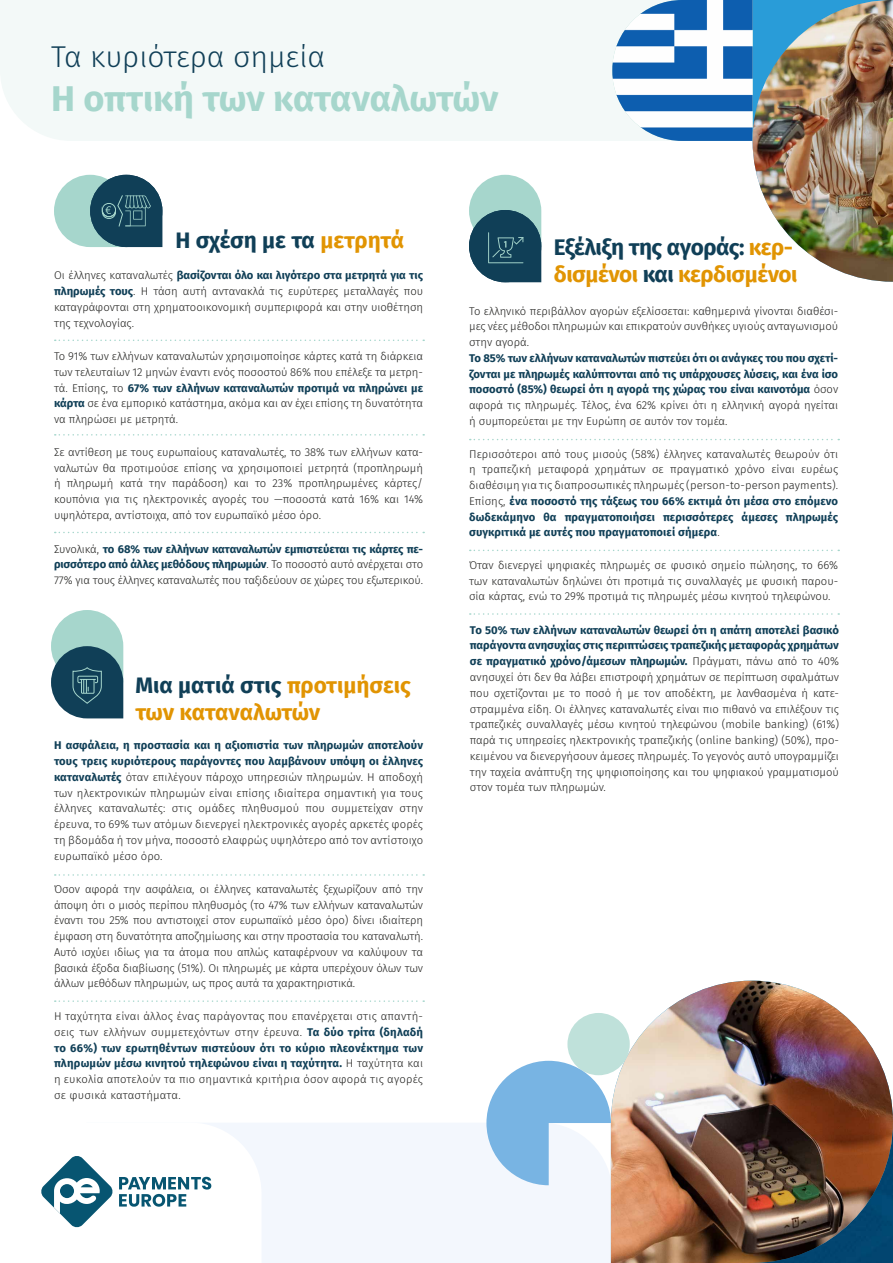
<style>
.page{position:relative;width:893px;height:1263px;background:#fff}
.page>*{position:absolute;margin:0;border:0;box-sizing:border-box;transform-origin:0 0}
.t1{font:700 36px "Fira Sans";letter-spacing:-.01em;color:#a6d6cc}
.t2{font:300 30px "Fira Sans";color:#103f57}
.t3{font:700 22.5px/27px "Fira Sans";letter-spacing:-.02em;color:#e19402}
.t4{font:700 22.5px/27px "Fira Sans";color:#e19402}
.t5{font:700 22.5px "Fira Sans";letter-spacing:-.01em;color:#103f57}
.t6{font:300 11.25px/15.8px "Fira Sans";color:#1d1d1b;text-align:justify}
.t7{font:700 11.25px/15.8px "Fira Sans";color:#103f57;text-align:justify}
.s1{color:#e19402}
.s2{font-weight:700;color:#103f57}
.s3{color:#103f57}
.s4{font-weight:300;color:#1d1d1b}
</style>
<div class="page">
<div style="left:261px;top:1123px;width:350px;height:140px;background:#f3f7fd"></div>
<svg style="left:55px;top:340px;width:369px;height:1px"></svg>
<svg style="left:55px;top:434px;width:369px;height:2px"></svg>
<svg style="left:55px;top:532px;width:369px;height:1px"></svg>
<svg style="left:54px;top:175px;width:108px;height:72px;background:#608a93"></svg>
<svg style="left:470px;top:550px;width:369px;height:1px"></svg>
<svg style="left:470px;top:613px;width:369px;height:2px"></svg>
<svg style="left:470px;top:439px;width:369px;height:1px"></svg>
<svg style="left:469px;top:175px;width:72px;height:107px;background:#5d8891"></svg>
<svg style="left:55px;top:874px;width:369px;height:2px"></svg>
<svg style="left:55px;top:1000px;width:369px;height:2px"></svg>
<svg style="left:51px;top:610px;width:72px;height:108px;background:#608a93"></svg>
<div style="left:0;top:0;width:612px;height:141px;background:#f3f9f8"></div>
<svg style="left:41px;top:1123px;width:220px;height:105px"></svg>
<img style="left:611px;top:981px;width:282px;height:282px">
<div style="left:567px;top:1013px;width:63px;height:62px;background:#bfe1da;border-radius:50%"></div>
<svg style="left:486px;top:1061px;width:125px;height:124px"></svg>
<svg style="left:612px;top:0;width:141px;height:151px"></svg>
<img style="left:753px;top:0;width:140px;height:282px">
<h2 class="t2" style="left:51px;top:36px;width:276px">Τα κυριότερα σημεία</h2>
<h1 class="t1" style="left:51px;top:68px;width:449px">Η οπτική των καταναλωτών</h1>
<h3 class="t5" style="left:175px;top:221px;width:230px">Η σχέση με τα <span class="s1">μετρητά</span></h3>
<p class="t6" style="left:54px;top:268px;width:371px">Οι έλληνες καταναλωτές <span class="s2">βασίζονται όλο και λιγότερο στα μετρητά για τις πληρωμές τους</span>. Η τάση αυτή αντανακλά τις ευρύτερες μεταλλαγές που καταγράφονται στη χρηματοοικονομική συμπεριφορά και στην υιοθέτηση της τεχνολογίας.</p>
<p class="t6" style="left:54px;top:348px;width:371px">Το 91% των ελλήνων καταναλωτών χρησιμοποίησε κάρτες κατά τη διάρκεια των τελευταίων 12 μηνών έναντι ενός ποσοστού 86% που επέλεξε τα μετρη&shy;τά. Επίσης, το <span class="s2">67% των ελλήνων καταναλωτών προτιμά να πληρώνει με κάρτα</span> σε ένα εμπορικό κατάστημα, ακόμα και αν έχει επίσης τη δυνατότητα να πληρώσει με μετρητά.</p>
<p class="t6" style="left:54px;top:444px;width:371px">Σε αντίθεση με τους ευρωπαίους καταναλωτές, το 38% των ελλήνων κατα&shy;ναλωτών θα προτιμούσε επίσης να χρησιμοποιεί μετρητά (προπληρωμή ή πληρωμή κατά την παράδοση) και το 23% προπληρωμένες κάρτες/ κουπόνια για τις ηλεκτρονικές αγορές του —ποσοστά κατά 16% και 14% υψηλότερα, αντίστοιχα, από τον ευρωπαϊκό μέσο όρο.</p>
<p class="t6" style="left:54px;top:541px;width:371px">Συνολικά, <span class="s2">το 68% των ελλήνων καταναλωτών εμπιστεύεται τις κάρτες πε&shy;ρισσότερο από άλλες μεθόδους πληρωμών</span>. Το ποσοστό αυτό ανέρχεται στο 77% για τους έλληνες καταναλωτές που ταξιδεύουν σε χώρες του εξωτερικού.</p>
<h3 class="t4" style="left:135px;top:670px;width:277px"><span class="s3">Μια ματιά στις</span> προτιμήσεις των καταναλωτών</h3>
<p class="t6" style="left:54px;top:737px;width:371px"><span class="s2">Η ασφάλεια, η προστασία και η αξιοπιστία των πληρωμών αποτελούν τους τρεις κυριότερους παράγοντες που λαμβάνουν υπόψη οι έλληνες καταναλωτές</span> όταν επιλέγουν πάροχο υπηρεσιών πληρωμών. Η αποδοχή των ηλεκτρονικών πληρωμών είναι επίσης ιδιαίτερα σημαντική για τους έλληνες καταναλωτές: στις ομάδες πληθυσμού που συμμετείχαν στην έρευνα, το 69% των ατόμων διενεργεί ηλεκτρονικές αγορές αρκετές φορές τη βδομάδα ή τον μήνα, ποσοστό ελαφρώς υψηλότερο από τον αντίστοιχο ευρωπαϊκό μέσο όρο.</p>
<p class="t6" style="left:54px;top:881px;width:371px">Όσον αφορά την ασφάλεια, οι έλληνες καταναλωτές ξεχωρίζουν από την άποψη ότι ο μισός περίπου πληθυσμός (το 47% των ελλήνων καταναλωτών έναντι του 25% που αντιστοιχεί στον ευρωπαϊκό μέσο όρο) δίνει ιδιαίτερη έμφαση στη δυνατότητα αποζημίωσης και στην προστασία του καταναλωτή.<br>Αυτό ισχύει ιδίως για τα άτομα που απλώς καταφέρνουν να καλύψουν τα βασικά έξοδα διαβίωσης (51%). Οι πληρωμές με κάρτα υπερέχουν όλων των άλλων μεθόδων πληρωμών, ως προς αυτά τα χαρακτηριστικά.</p>
<p class="t6" style="left:54px;top:1008px;width:371px">Η ταχύτητα είναι άλλος ένας παράγοντας που επανέρχεται στις απαντή&shy;σεις των ελλήνων συμμετεχόντων στην έρευνα. <span class="s2">Τα δύο τρίτα (δηλαδή το 66%) των ερωτηθέντων πιστεύουν ότι το κύριο πλεονέκτημα των πληρωμών μέσω κινητού τηλεφώνου είναι η ταχύτητα.</span> Η ταχύτητα και η ευκολία αποτελούν τα πιο σημαντικά κριτήρια όσον αφορά τις αγορές σε φυσικά καταστήματα.</p>
<h3 class="t3" style="left:554px;top:232px;width:245px"><span class="s3">Εξέλιξη της αγοράς:</span> κερ&shy;δισμένοι <span class="s3">και</span> κερδισμένοι</h3>
<p class="t6" style="left:469px;top:303px;width:371px">Το ελληνικό περιβάλλον αγορών εξελίσσεται: καθημερινά γίνονται διαθέσι&shy;μες νέες μέθοδοι πληρωμών και επικρατούν συνθήκες υγιούς ανταγωνισμού στην αγορά.</p>
<p class="t7" style="left:469px;top:349px;width:371px">Το 85% των ελλήνων καταναλωτών πιστεύει ότι οι ανάγκες του που σχετί&shy;ζονται με πληρωμές καλύπτονται από τις υπάρχουσες λύσεις, και ένα ίσο ποσοστό (85%) θεωρεί ότι η αγορά της χώρας του είναι καινοτόμα <span class="s4">όσον αφορά τις πληρωμές. Τέλος, ένα 62% κρίνει ότι η ελληνική αγορά ηγείται ή συμπορεύεται με την Ευρώπη σε αυτόν τον τομέα.</span></p>
<p class="t6" style="left:469px;top:446px;width:371px">Περισσότεροι από τους μισούς (58%) έλληνες καταναλωτές θεωρούν ότι η τραπεζική μεταφορά χρημάτων σε πραγματικό χρόνο είναι ευρέως διαθέσιμη για τις διαπροσωπικές πληρωμές (person-to-person payments).<br>Επίσης, <span class="s2">ένα ποσοστό της τάξεως του 66% εκτιμά ότι μέσα στο επόμενο δωδεκάμηνο θα πραγματοποιήσει περισσότερες άμεσες πληρωμές συγκριτικά με αυτές που πραγματοποιεί σήμερα</span>.</p>
<p class="t6" style="left:469px;top:557px;width:371px">Όταν διενεργεί ψηφιακές πληρωμές σε φυσικό σημείο πώλησης, το 66% των καταναλωτών δηλώνει ότι προτιμά τις συναλλαγές με φυσική παρου&shy;σία κάρτας, ενώ το 29% προτιμά τις πληρωμές μέσω κινητού τηλεφώνου.</p>
<p class="t6" style="left:470px;top:622px;width:371px"><span class="s2">Το 50% των ελλήνων καταναλωτών θεωρεί ότι η απάτη αποτελεί βασικό παράγοντα ανησυχίας στις περιπτώσεις τραπεζικής μεταφοράς χρημάτων σε πραγματικό χρόνο/άμεσων πληρωμών.</span> Πράγματι, πάνω από το 40% ανησυχεί ότι δεν θα λάβει επιστροφή χρημάτων σε περίπτωση σφαλμάτων που σχετίζονται με το ποσό ή με τον αποδέκτη, με λανθασμένα ή κατε&shy;στραμμένα είδη. Οι έλληνες καταναλωτές είναι πιο πιθανό να επιλέξουν τις τραπεζικές συναλλαγές μέσω κινητού τηλεφώνου (mobile banking) (61%) παρά τις υπηρεσίες ηλεκτρονικής τραπεζικής (online banking) (50%), προ&shy;κειμένου να διενεργήσουν άμεσες πληρωμές. Το γεγονός αυτό υπογραμμίζει την ταχεία ανάπτυξη της ψηφιοποίησης και του ψηφιακού γραμματισμού στον τομέα των πληρωμών.</p>
</div>
